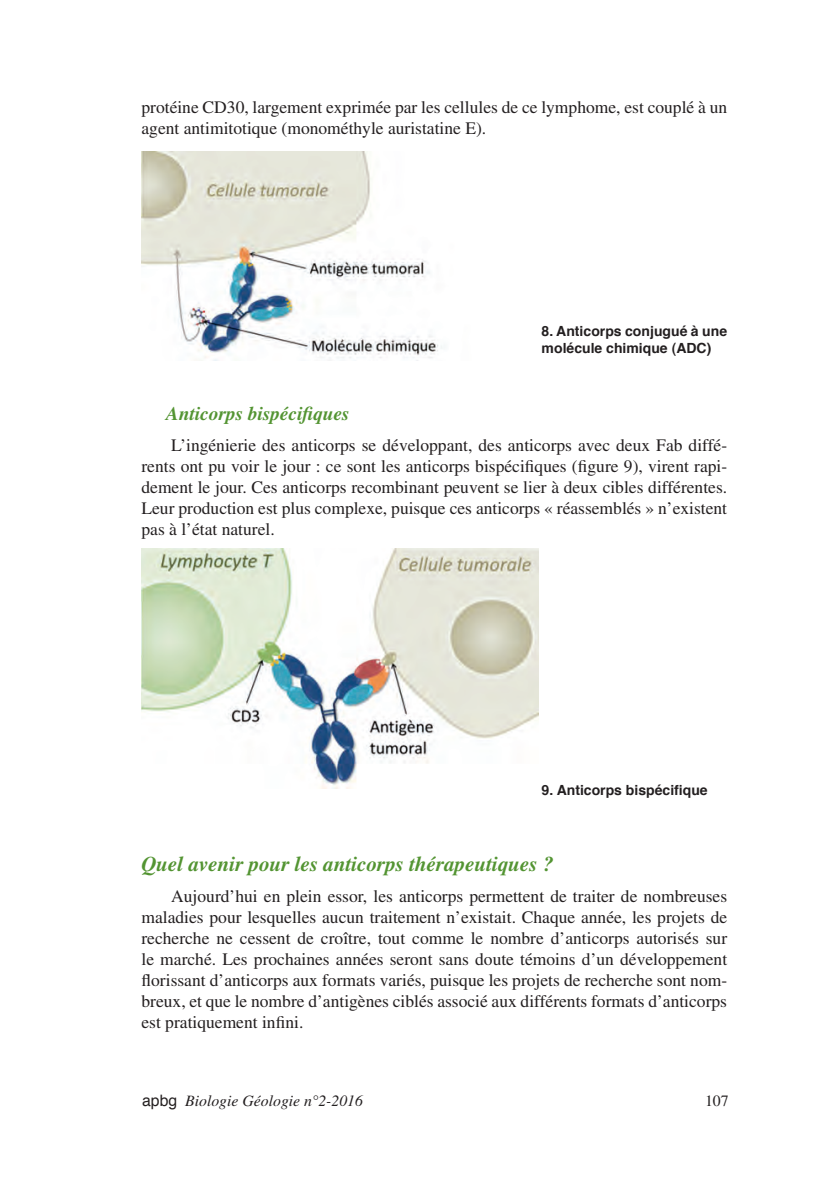
<style>
.page{position:relative;width:819px;height:1191px;background:#fff}
.page>*{position:absolute;margin:0;border:0;box-sizing:border-box;transform-origin:0 0}
.t1{font:italic 700 21px "Times";color:#539432}
.t2{font:italic 700 19.25px "Times";color:#539432}
.t3{font:17.5px/21px "Times";color:#231f20;text-align:justify}
.t4{font:italic 15.75px "Times";color:#231f20}
.t5{font:15.75px "Times";color:#231f20}
.t6{font:700 14px/16.8px "Helvetica";color:#231f20}
.s1{font-family:"Helvetica";font-style:normal}
</style>
<div class="page">
<img style="left:141px;top:151px;width:301px;height:209px">
<img style="left:141px;top:549px;width:397px;height:240px">
<p class="t3" style="left:141px;top:96px;width:587px">protéine CD30, largement exprimée par les cellules de ce lymphome, est couplé à un agent antimitotique (monométhyle auristatine E).</p>
<p class="t6" style="left:541px;top:323px;width:187px">8. Anticorps conjugué à une molécule chimique (ADC)</p>
<p class="t2" style="left:166px;top:402px;width:185px">Anticorps bispécifiques</p>
<p class="t3" style="left:141px;top:434px;width:587px;text-indent:30px">L’ingénierie des anticorps se développant, des anticorps avec deux Fab diffé&shy;rents ont pu voir le jour : ce sont les anticorps bispécifiques (figure 9), virent rapi&shy;dement le jour. Ces anticorps recombinant peuvent se lier à deux cibles différentes.<br>Leur production est plus complexe, puisque ces anticorps « réassemblés » n’existent pas à l’état naturel.</p>
<p class="t6" style="left:541px;top:781px;width:167px">9. Anticorps bispécifique</p>
<p class="t1" style="left:141px;top:852px;width:413px">Quel avenir pour les anticorps thérapeutiques ?</p>
<p class="t3" style="left:141px;top:886px;width:587px;text-indent:30px">Aujourd’hui en plein essor, les anticorps permettent de traiter de nombreuses maladies pour lesquelles aucun traitement n’existait. Chaque année, les projets de recherche ne cessent de croître, tout comme le nombre d’anticorps autorisés sur le marché. Les prochaines années seront sans doute témoins d’un développement florissant d’anticorps aux formats variés, puisque les projets de recherche sont nom&shy;breux, et que le nombre d’antigènes ciblés associé aux différents formats d’anticorps est pratiquement infini.</p>
<p class="t4" style="left:142px;top:1092px;width:222px"><span class="s1">apbg</span> Biologie Géologie n°2-2016</p>
<p class="t5" style="left:705px;top:1091px;width:25px">107</p>
</div>
